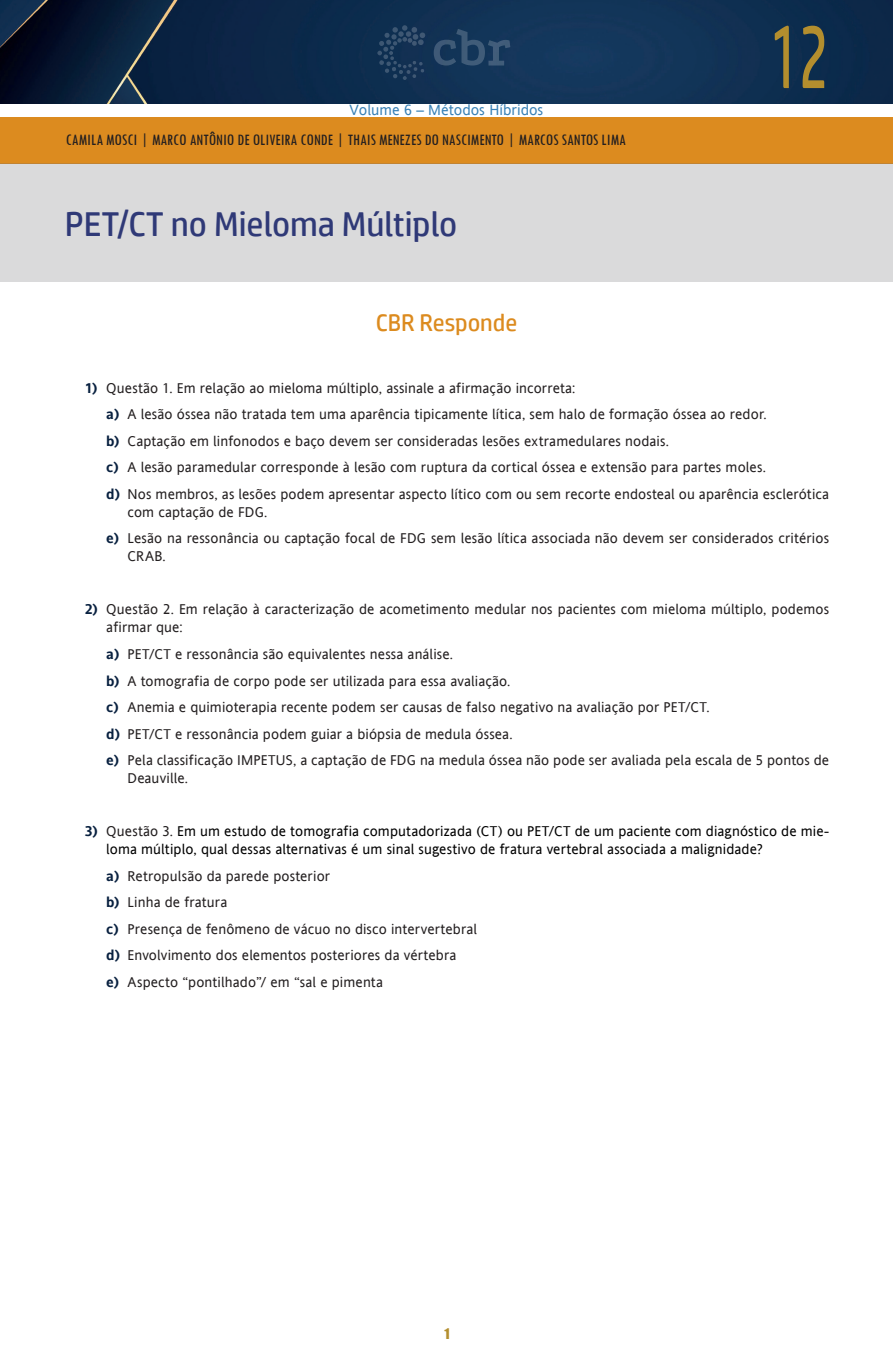
<style>
.page{position:relative;width:893px;height:1361px;background:#fff}
.page>*{position:absolute;margin:0;border:0;box-sizing:border-box;transform-origin:0 0}
.numero_capitulo{font:90px "HP Simplified";color:#b38e2e;scale:.6 1}
.titulo_capitulo{font:34.5px "HP Simplified";color:#2f3977}
.Peso_02{font:24px "HP Simplified";color:#dc8b1f}
.autores{font:condensed 16.5px "Tw Cen";color:#231f20}
.t1{font:15px "Andale Sansfor VST";color:#3981b6}
.t2{font:14.25px/18px "Andale Sansfor VST";letter-spacing:.01em;color:#231f20}
.t3{font:14.25px/18px "Andale Sansfor VST";letter-spacing:.01em;color:#000}
.t4{font:13.5px "Impact";color:#b38e2e}
.s1{font-weight:700;color:#092140}
.s2{color:#231f20}
</style>
<div class="page">
<img style="left:0;top:0;width:893px;height:103px">
<div style="left:0;top:117px;width:893px;height:46px;background:#dc8b1f"></div>
<div style="left:0;top:163px;width:893px;height:119px;background:#dadadb"></div>
<svg style="left:434px;top:29px;width:76px;height:37px"></svg>
<svg style="left:377px;top:25px;width:48px;height:55px"></svg>
<p class="t1" style="left:350px;top:100px;width:195px">Volume 6 – Métodos Híbridos</p>
<p class="autores" style="left:66px;top:129px;width:562px">CAMILA MOSCI | MARCO ANTÔNIO DE OLIVEIRA CONDE | THAIS MENEZES DO NASCIMENTO | MARCOS SANTOS LIMA</p>
<p class="titulo_capitulo" style="left:65px;top:204px;width:394px">PET/CT no Mieloma Múltiplo</p>
<p class="Peso_02" style="left:376px;top:309px;width:143px">CBR Responde</p>
<p class="numero_capitulo" style="left:770px;top:5px;width:98px">12</p>
<p class="t2" style="left:85px;top:378px;width:492px"><span class="s1">1)</span> Questão 1. Em relação ao mieloma múltiplo, assinale a afirmação incorreta:</p>
<p class="t2" style="left:106px;top:405px;width:662px"><span class="s1">a)</span> A lesão óssea não tratada tem uma aparência tipicamente lítica, sem halo de formação óssea ao redor.</p>
<p class="t2" style="left:106px;top:432px;width:564px"><span class="s1">b)</span> Captação em linfonodos e baço devem ser consideradas lesões extramedulares nodais.</p>
<p class="t2" style="left:106px;top:458px;width:661px"><span class="s1">c)</span> A lesão paramedular corresponde à lesão com ruptura da cortical óssea e extensão para partes moles.</p>
<p class="t2" style="left:128px;top:485px;width:703px;text-indent:-21px"><span class="s1">d)</span> Nos membros, as lesões podem apresentar aspecto lítico com ou sem recorte endosteal ou aparência esclerótica com captação de FDG.</p>
<p class="t2" style="left:128px;top:529px;width:703px;text-indent:-21px"><span class="s1">e)</span> Lesão na ressonância ou captação focal de FDG sem lesão lítica associada não devem ser considerados critérios<br>CRAB.</p>
<p class="t2" style="left:106px;top:600px;width:724px;text-indent:-21px"><span class="s1">2)</span> Questão 2. Em relação à caracterização de acometimento medular nos pacientes com mieloma múltiplo, podemos afirmar que:</p>
<p class="t2" style="left:106px;top:645px;width:348px"><span class="s1">a)</span> PET/CT e ressonância são equivalentes nessa análise.</p>
<p class="t2" style="left:106px;top:671px;width:406px"><span class="s1">b)</span> A tomografia de corpo pode ser utilizada para essa avaliação.</p>
<p class="t2" style="left:106px;top:698px;width:605px"><span class="s1">c)</span> Anemia e quimioterapia recente podem ser causas de falso negativo na avaliação por PET/CT.</p>
<p class="t2" style="left:106px;top:724px;width:408px"><span class="s1">d)</span> PET/CT e ressonância podem guiar a biópsia de medula óssea.</p>
<p class="t2" style="left:128px;top:751px;width:703px;text-indent:-21px"><span class="s1">e)</span> Pela classificação IMPETUS, a captação de FDG na medula óssea não pode ser avaliada pela escala de 5 pontos de<br>Deauville.</p>
<p class="t3" style="left:106px;top:822px;width:724px;text-indent:-21px"><span class="s1">3)</span> <span class="s2">Questão 3.</span> Em um estudo de tomografia computadorizada (CT) ou PET/CT de um paciente com diagnóstico de mie&shy;loma múltiplo, qual dessas alternativas é um sinal sugestivo de fratura vertebral associada a malignidade?</p>
<p class="t2" style="left:106px;top:866px;width:225px"><span class="s1">a)</span> Retropulsão da parede posterior</p>
<p class="t2" style="left:106px;top:893px;width:122px"><span class="s1">b)</span> Linha de fratura</p>
<p class="t2" style="left:106px;top:919px;width:372px"><span class="s1">c)</span> Presença de fenômeno de vácuo no disco intervertebral</p>
<p class="t2" style="left:106px;top:946px;width:352px"><span class="s1">d)</span> Envolvimento dos elementos posteriores da vértebra</p>
<p class="t2" style="left:106px;top:972px;width:278px"><span class="s1">e)</span> Aspecto “pontilhado”/ em “sal e pimenta</p>
<p class="t4" style="left:444px;top:1323px;width:7px">1</p>
</div>
